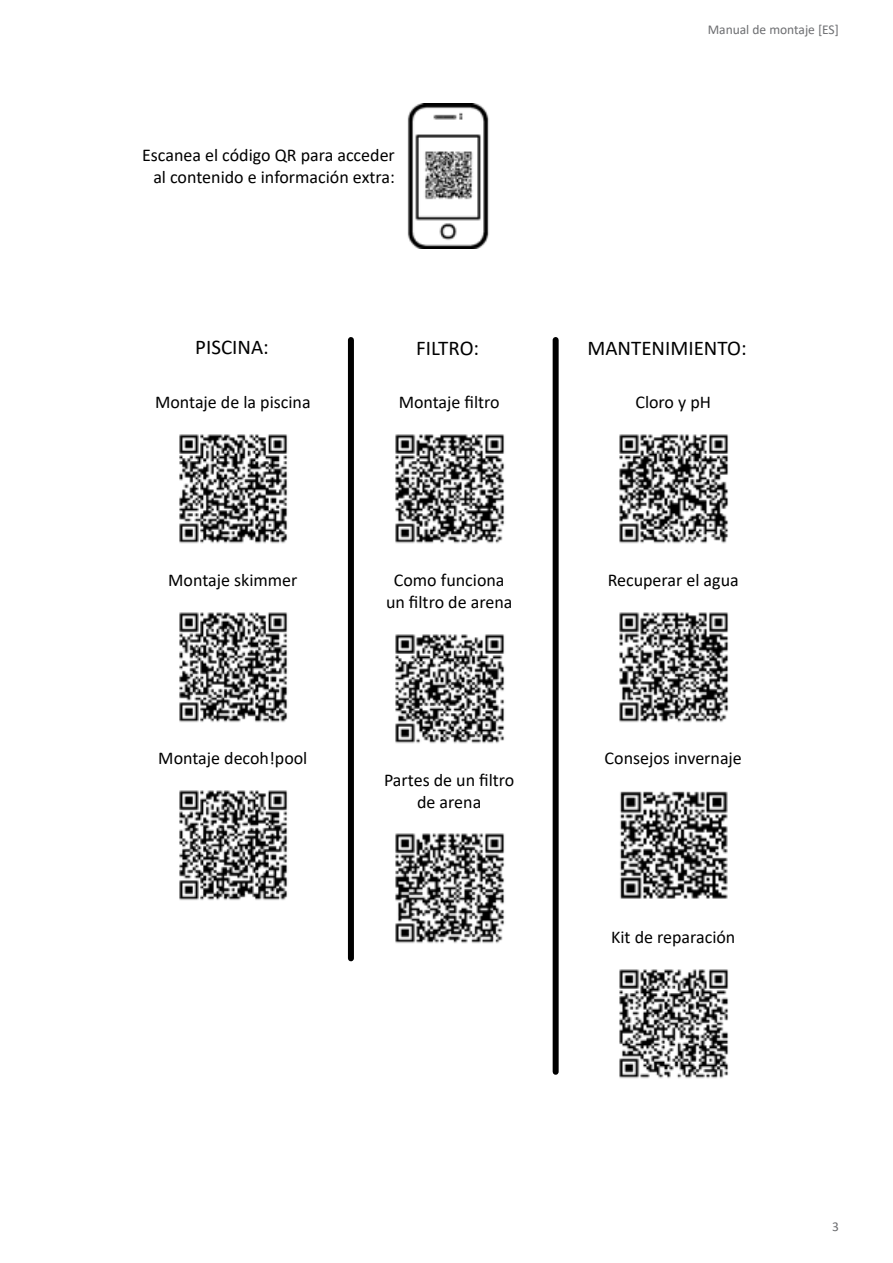
<style>
.page{position:relative;width:893px;height:1263px;background:#fff}
.page>*{position:absolute;margin:0;border:0;box-sizing:border-box;transform-origin:0 0}
.t1{font:21px "Calibri";color:#000}
.t2{font:18px/21.6px "Calibri";color:#000;text-align:center}
.t3{font:13.5px "Calibri";color:#6d6e71}
</style>
<div class="page">
<img style="left:407px;top:103px;width:82px;height:145px">
<img style="left:179px;top:434px;width:109px;height:110px">
<img style="left:179px;top:612px;width:109px;height:111px">
<img style="left:179px;top:790px;width:109px;height:111px">
<img style="left:395px;top:434px;width:110px;height:110px">
<img style="left:395px;top:634px;width:110px;height:110px">
<img style="left:395px;top:833px;width:110px;height:111px">
<img style="left:619px;top:434px;width:110px;height:110px">
<img style="left:619px;top:612px;width:110px;height:111px">
<img style="left:620px;top:791px;width:108px;height:108px">
<img style="left:619px;top:969px;width:110px;height:110px">
<div style="left:553px;top:340px;width:6px;height:732px;background:#000"></div>
<div style="left:348px;top:340px;width:6px;height:618px;background:#000"></div>
<img style="left:421px;top:148px;width:55px;height:53px">
<p class="t2" style="left:142px;top:145px;width:254px;text-align:right">Escanea el código QR para acceder al contenido e información extra:</p>
<p class="t3" style="left:708px;top:23px;width:133px">Manual de montaje [ES]</p>
<p class="t1" style="left:195px;top:336px;width:75px">PISCINA:</p>
<p class="t1" style="left:416px;top:337px;width:65px">FILTRO:</p>
<p class="t1" style="left:587px;top:337px;width:161px">MANTENIMIENTO:</p>
<p class="t2" style="left:155px;top:391px;width:157px">Montaje de la piscina</p>
<p class="t2" style="left:399px;top:391px;width:103px">Montaje filtro</p>
<p class="t2" style="left:635px;top:391px;width:77px">Cloro y pH</p>
<p class="t2" style="left:168px;top:569px;width:131px">Montaje skimmer</p>
<p class="t2" style="left:386px;top:569px;width:128px">Como funciona un filtro de arena</p>
<p class="t2" style="left:608px;top:569px;width:133px">Recuperar el agua</p>
<p class="t2" style="left:158px;top:748px;width:151px">Montaje decoh!pool</p>
<p class="t2" style="left:605px;top:748px;width:139px">Consejos invernaje</p>
<p class="t2" style="left:384px;top:769px;width:132px">Partes de un filtro de arena</p>
<p class="t2" style="left:611px;top:926px;width:126px">Kit de reparación</p>
<p class="t3" style="left:832px;top:1219px;width:8px">3</p>
</div>
